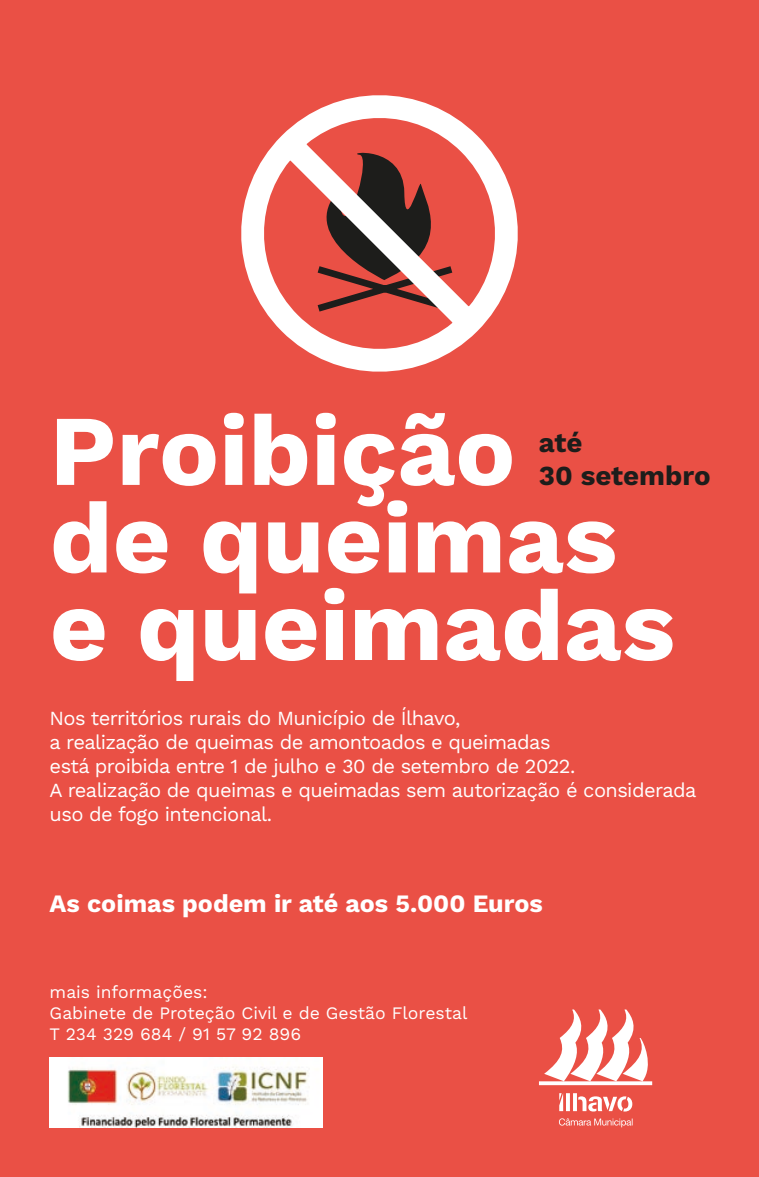
<style>
.page{position:relative;width:759px;height:1177px;background:#fff}
.page>*{position:absolute;margin:0;border:0;box-sizing:border-box;transform-origin:0 0}
.t1{font:700 100px/87.5px "Work Sans";color:#fff}
.t2{font:700 27.5px/33px "Work Sans";color:#1d1d1b}
.t3{font:700 25px "Work Sans";color:#fff}
.t4{font:20px/24px "Work Sans";letter-spacing:-.03em;color:#fff}
.t5{font:17.5px/21px "Work Sans";color:#fff}
</style>
<div class="page">
<div style="left:0;top:0;width:758px;height:1176px;background:#ea5045"></div>
<svg style="left:241px;top:95px;width:277px;height:277px"></svg>
<img style="left:50px;top:1057px;width:272px;height:70px">
<svg style="left:539px;top:1009px;width:114px;height:118px"></svg>
<h1 class="t1" style="left:50px;top:412px;width:626px">Proibição<br>de queimas e queimadas</h1>
<h2 class="t2" style="left:538px;top:427px;width:173px">até<br>30 setembro</h2>
<p class="t4" style="left:50px;top:707px;width:648px">Nos territórios rurais do Município de Ílhavo,<br>a realização de queimas de amontoados e queimadas<br>está proibida entre 1 de julho e 30 de setembro de 2022.<br>A realização de queimas e queimadas sem autorização é considerada uso de fogo intencional.</p>
<p class="t3" style="left:50px;top:888px;width:494px">As coimas podem ir até aos 5.000 Euros</p>
<p class="t5" style="left:50px;top:981px;width:419px">mais informações:<br>Gabinete de Proteção Civil e de Gestão Florestal<br>T 234 329 684 / 91 57 92 896</p>
</div>
